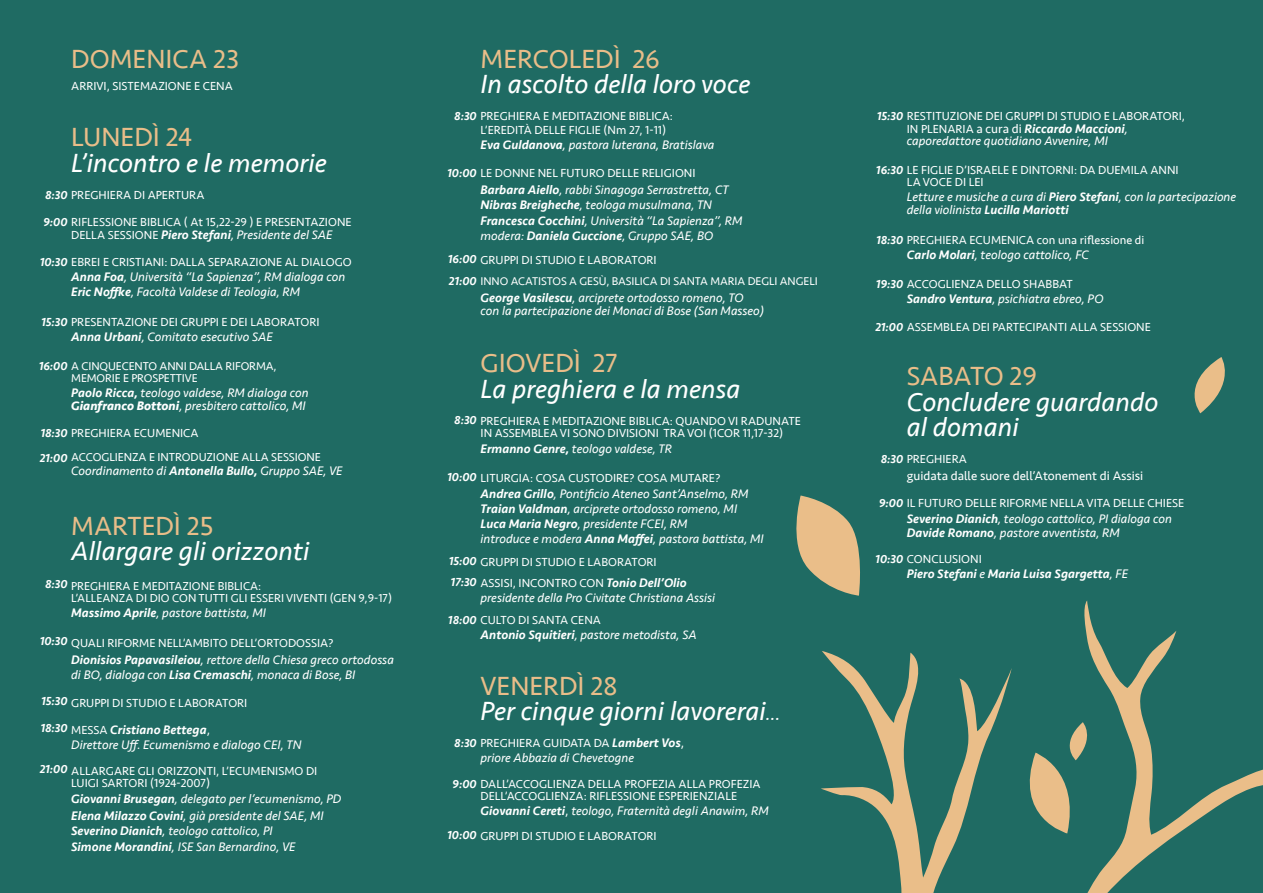
<style>
.page{position:relative;width:1263px;height:893px;background:#1f6b63}
.page>*{position:absolute;margin:0;border:0;box-sizing:border-box;transform-origin:0 0}
.t1{font:italic 27px/25.5px "Seravek";color:#fff}
.t2{font:27px "Seravek";color:#e9bd89}
.t3{font:italic 12.75px/15px "Seravek";color:#fff}
.t4{font:12.75px "Seravek";color:#fff}
.t5{font:italic 500 12.75px "Seravek";color:#fff}
.t6{font:12px/12px "Seravek";color:#fff}
.t7{font:italic 500 12px "Seravek";color:#fff}
.t8{font:11.85px/12px "Seravek";color:#fff}
.t9{font:11.7px/12px "Seravek";letter-spacing:-.01em;color:#fff}
.t10{font:11.55px "Seravek";letter-spacing:-.005em;color:#fff}
.s1{font-style:normal;color:#e9bd89}
.s2{font-weight:500;font-style:italic}
.s3{font-style:normal;font-size:12px}
.s4{font-weight:500}
.s5{font-weight:500;font-style:italic;font-size:12px}
.s6{font-weight:700}
.s7{font-style:normal}
.s8{font-weight:500;font-style:italic;font-size:12.75px}
.s9{font-size:19.5px}
.s10{font-size:12.75px}
.s11{font-weight:400}
</style>
<div class="page">
<svg style="left:1066px;top:600px;width:197px;height:293px"></svg>
<svg style="left:821px;top:651px;width:191px;height:242px"></svg>
<svg style="left:1194px;top:357px;width:31px;height:56px"></svg>
<svg style="left:796px;top:495px;width:64px;height:101px"></svg>
<svg style="left:1029px;top:722px;width:67px;height:111px"></svg>
<p class="t2" style="left:71px;top:38px;width:169px">DOMENICA 23</p>
<p class="t6" style="left:71px;top:80px;width:163px">ARRIVI, SISTEMAZIONE E CENA</p>
<p class="t1" style="left:71px;top:124px;width:257px"><span class="s1">LUNEDÌ 24<br></span>L’incontro e le memorie</p>
<p class="t6" style="left:45px;top:189px;width:161px"><span class="s2">8:30</span> PREGHIERA DI APERTURA</p>
<p class="t6" style="left:43px;top:216px;width:310px"><span class="s2">9:00</span> RIFLESSIONE BIBLICA ( At 15,22-29 ) E PRESENTAZIONE</p>
<p class="t3" style="left:71px;top:227px;width:263px"><span class="s3">DELLA SESSIONE</span> <span class="s4">Piero Stefani</span>, Presidente del SAE</p>
<p class="t6" style="left:40px;top:256px;width:313px"><span class="s2">10:30</span> EBREI E CRISTIANI: DALLA SEPARAZIONE AL DIALOGO</p>
<p class="t3" style="left:71px;top:269px;width:276px"><span class="s4">Anna Foa</span>, Università “La Sapienza”, RM dialoga con<br><span class="s4">Eric Noffke</span>, Facoltà Valdese di Teologia, RM</p>
<p class="t6" style="left:42px;top:316px;width:279px"><span class="s2">15:30</span> PRESENTAZIONE DEI GRUPPI E DEI LABORATORI</p>
<p class="t3" style="left:71px;top:329px;width:203px"><span class="s4">Anna Urbani</span>, Comitato esecutivo SAE</p>
<p class="t9" style="left:71px;top:360px;width:207px;text-indent:-32px"><span class="s5">16:00</span> A CINQUECENTO ANNI DALLA RIFORMA,<br>MEMORIE E PROSPETTIVE</p>
<p class="t3" style="left:71px;top:386px;width:239px;line-height:13.5px"><span class="s4">Paolo Ricca,</span> teologo valdese, RM dialoga con<br><span class="s6">Gianfranco Bottoni</span>, presbitero cattolico, MI</p>
<p class="t6" style="left:41px;top:427px;width:160px"><span class="s2">18:30</span> PREGHIERA ECUMENICA</p>
<p class="t8" style="left:40px;top:451px;width:283px"><span class="s5">21:00</span> ACCOGLIENZA E INTRODUZIONE ALLA SESSIONE</p>
<p class="t3" style="left:71px;top:463px;width:273px">Coordinamento di <span class="s4">Antonella Bullo,</span> Gruppo SAE, VE</p>
<p class="t1" style="left:71px;top:513px;width:240px"><span class="s1">MARTEDÌ 25<br></span>Allargare gli orizzonti</p>
<p class="t8" style="left:71px;top:580px;width:322px">PREGHIERA E MEDITAZIONE BIBLICA:<br>L’ALLEANZA DI DIO CON TUTTI GLI ESSERI VIVENTI (GEN 9,9-17)</p>
<p class="t3" style="left:71px;top:605px;width:196px"><span class="s4">Massimo Aprile</span>, pastore battista, MI</p>
<p class="t6" style="left:71px;top:637px;width:264px">QUALI RIFORME NELL’AMBITO DELL’ORTODOSSIA?</p>
<p class="t3" style="left:71px;top:652px;width:324px"><span class="s4">Dionisios Papavasileiou</span>, rettore della Chiesa greco ortodossa di BO, dialoga con <span class="s4">Lisa Cremaschi</span>, monaca di Bose, BI</p>
<p class="t6" style="left:71px;top:697px;width:178px">GRUPPI DI STUDIO E LABORATORI</p>
<p class="t3" style="left:71px;top:722px;width:232px"><span class="s3">MESSA</span> <span class="s4">Cristiano Bettega</span><span class="s7">,<br></span>Direttore Uff. Ecumenismo e dialogo CEI, TN</p>
<p class="t6" style="left:71px;top:765px;width:248px">ALLARGARE GLI ORIZZONTI, L’ECUMENISMO DI<br>LUIGI SARTORI (1924-2007)</p>
<p class="t3" style="left:71px;top:791px;width:272px"><span class="s4">Giovanni Brusegan</span>, delegato per l’ecumenismo, PD</p>
<p class="t3" style="left:71px;top:808px;width:254px"><span class="s4">Elena Milazzo Covini</span>, già presidente del SAE, MI</p>
<p class="t3" style="left:71px;top:823px;width:203px"><span class="s4">Severino Dianich</span>, teologo cattolico, PI</p>
<p class="t3" style="left:71px;top:839px;width:226px"><span class="s4">Simone Morandini</span>, ISE San Bernardino, VE</p>
<p class="t7" style="left:45px;top:577px;width:24px">8:30</p>
<p class="t7" style="left:40px;top:634px;width:29px">10:30</p>
<p class="t7" style="left:42px;top:694px;width:28px">15:30</p>
<p class="t7" style="left:41px;top:721px;width:28px">18:30</p>
<p class="t7" style="left:40px;top:761px;width:29px">21:00</p>
<p class="t1" style="left:480px;top:45px;width:271px"><span class="s1">MERCOLEDÌ 26<br></span>In ascolto della loro voce</p>
<p class="t6" style="left:480px;top:109px;width:194px;line-height:13.5px;text-indent:-26px"><span class="s2">8:30</span> PREGHIERA E MEDITAZIONE BIBLICA:<br>L’EREDITÀ DELLE FIGLIE (Nm 27, 1-11)</p>
<p class="t3" style="left:480px;top:137px;width:235px"><span class="s4">Eva Guldanova</span>, pastora luterana, Bratislava</p>
<p class="t6" style="left:447px;top:167px;width:249px"><span class="s2">10:00</span> LE DONNE NEL FUTURO DELLE RELIGIONI</p>
<p class="t3" style="left:480px;top:182px;width:250px"><span class="s4">Barbara Aiello</span>, rabbi Sinagoga Serrastretta, CT<br><span class="s4">Nibras Breigheche</span>, teologa musulmana, TN</p>
<p class="t3" style="left:480px;top:213px;width:263px"><span class="s4">Francesca Cocchini</span>, Università “La Sapienza”, RM modera: <span class="s4">Daniela Guccione</span>, Gruppo SAE, BO</p>
<p class="t6" style="left:448px;top:254px;width:210px"><span class="s2">16:00</span> GRUPPI DI STUDIO E LABORATORI</p>
<p class="t10" style="left:449px;top:272px;width:370px"><span class="s5">21:00</span> INNO ACATISTOS A GESÙ, BASILICA DI SANTA MARIA DEGLI ANGELI</p>
<p class="t3" style="left:480px;top:290px;width:265px"><span class="s4">George Vasilescu</span>, arciprete ortodosso romeno, TO</p>
<p class="t3" style="left:480px;top:303px;width:285px">con la partecipazione dei Monaci di Bose (San Masseo)</p>
<p class="t1" style="left:480px;top:350px;width:261px"><span class="s1">GIOVEDÌ 27<br></span>La preghiera e la mensa</p>
<p class="t6" style="left:480px;top:414px;width:322px;text-indent:-26px"><span class="s2">8:30</span> PREGHIERA E MEDITAZIONE BIBLICA: QUANDO VI RADUNATE<br>IN ASSEMBLEA VI SONO DIVISIONI TRA VOI (1COR 11,17-32)</p>
<p class="t3" style="left:480px;top:441px;width:193px"><span class="s4">Ermanno Genre,</span> teologo valdese, TR</p>
<p class="t6" style="left:447px;top:471px;width:275px"><span class="s2">10:00</span> LITURGIA: COSA CUSTODIRE? COSA MUTARE?</p>
<p class="t3" style="left:480px;top:486px;width:270px"><span class="s4">Andrea Grillo</span>, Pontificio Ateneo Sant’Anselmo, RM</p>
<p class="t3" style="left:480px;top:501px;width:258px"><span class="s4">Traian Valdman</span>, arciprete ortodosso romeno, MI</p>
<p class="t3" style="left:480px;top:516px;width:209px"><span class="s4">Luca Maria Negro</span>, presidente FCEI, RM</p>
<p class="t3" style="left:480px;top:531px;width:285px">introduce e modera <span class="s4">Anna Maffei</span>, pastora battista, MI</p>
<p class="t6" style="left:449px;top:555px;width:209px"><span class="s2">15:00</span> GRUPPI DI STUDIO E LABORATORI</p>
<p class="t6" style="left:451px;top:576px;width:237px"><span class="s2">17:30</span> ASSISI, INCONTRO CON <span class="s8">Tonio Dell’Olio</span></p>
<p class="t3" style="left:480px;top:590px;width:236px">presidente della Pro Civitate Christiana Assisi</p>
<p class="t6" style="left:448px;top:614px;width:154px"><span class="s2">18:00</span> CULTO DI SANTA CENA</p>
<p class="t3" style="left:480px;top:627px;width:218px"><span class="s4">Antonio Squitieri</span>, pastore metodista, SA</p>
<p class="t1" style="left:480px;top:672px;width:302px"><span class="s1">VENERDÌ 28<br></span>Per cinque giorni lavorerai<span class="s9">…</span></p>
<p class="t6" style="left:454px;top:737px;width:231px"><span class="s2">8:30</span> PREGHIERA GUIDATA DA <span class="s8">Lambert Vos</span><span class="s10">,</span></p>
<p class="t3" style="left:480px;top:750px;width:155px">priore Abbazia di Chevetogne</p>
<p class="t6" style="left:453px;top:777px;width:309px;text-align:center"><span class="s2">9:00</span> DALL’ACCOGLIENZA DELLA PROFEZIA ALLA PROFEZIA<br>DELL’ACCOGLIENZA: RIFLESSIONE ESPERIENZIALE</p>
<p class="t3" style="left:480px;top:803px;width:290px"><span class="s4">Giovanni Cereti</span><span class="s7">,</span> teologo, Fraternità degli Anawim, RM</p>
<p class="t6" style="left:447px;top:830px;width:211px"><span class="s2">10:00</span> GRUPPI DI STUDIO E LABORATORI</p>
<p class="t6" style="left:877px;top:110px;width:309px"><span class="s2">15:30</span> RESTITUZIONE DEI GRUPPI DI STUDIO E LABORATORI,</p>
<p class="t3" style="left:907px;top:123px;width:223px;line-height:12px"><span class="s3">IN PLENARIA</span> <span class="s7">a cura di</span> <span class="s4">Riccardo Maccioni</span>, caporedattore quotidiano Avvenire, MI</p>
<p class="t6" style="left:907px;top:164px;width:273px;text-indent:-31px"><span class="s2">16:30</span> LE FIGLIE D’ISRAELE E DINTORNI: DA DUEMILA ANNI<br>LA VOCE DI LEI</p>
<p class="t3" style="left:907px;top:189px;width:331px;line-height:13.5px">Letture e musiche a cura di <span class="s4">Piero Stefani</span>, con la partecipazione della violinista <span class="s4">Lucilla Mariotti</span></p>
<p class="t6" style="left:876px;top:234px;width:269px"><span class="s2">18:30</span> PREGHIERA ECUMENICA con una riflessione di</p>
<p class="t3" style="left:907px;top:247px;width:184px"><span class="s4">Carlo Molari</span>, teologo cattolico, FC</p>
<p class="t6" style="left:876px;top:278px;width:198px"><span class="s2">19:30</span> ACCOGLIENZA DELLO SHABBAT</p>
<p class="t3" style="left:907px;top:291px;width:198px"><span class="s4">Sandro Ventura</span>, psichiatra ebreo, PO</p>
<p class="t6" style="left:875px;top:321px;width:277px"><span class="s2">21:00</span> ASSEMBLEA DEI PARTECIPANTI ALLA SESSIONE</p>
<p class="t1" style="left:907px;top:363px;width:253px"><span class="s1">SABATO 29<br></span>Concludere guardando al domani</p>
<p class="t6" style="left:881px;top:453px;width:88px"><span class="s2">8:30</span> PREGHIERA</p>
<p class="t4" style="left:907px;top:466px;width:238px">guidata dalle suore dell’Atonement di Assisi</p>
<p class="t6" style="left:879px;top:497px;width:307px"><span class="s2">9:00</span> IL FUTURO DELLE RIFORME NELLA VITA DELLE CHIESE</p>
<p class="t3" style="left:907px;top:512px;width:267px;line-height:13.5px"><span class="s4">Severino Dianich</span>, teologo cattolico, PI dialoga con<br><span class="s4">Davide Romano</span>, pastore avventista, RM</p>
<p class="t6" style="left:875px;top:553px;width:108px"><span class="s2">10:30</span> CONCLUSIONI</p>
<p class="t5" style="left:907px;top:566px;width:223px">Piero Stefani <span class="s11">e</span> Maria Luisa Sgargetta<span class="s11">, FE</span></p>
</div>
